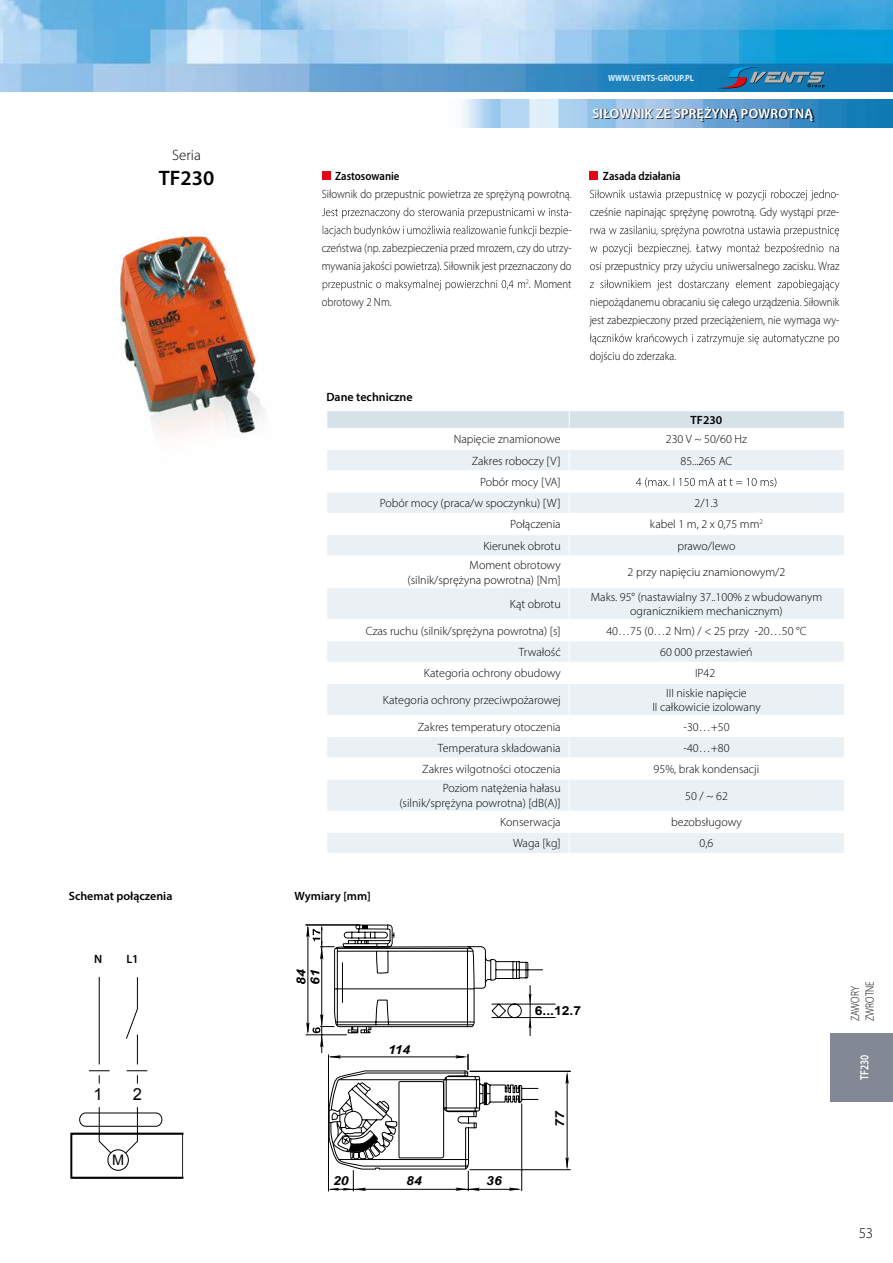
<style>
.page{position:relative;width:893px;height:1263px;background:#fff}
.page>*{position:absolute;margin:0;border:0;box-sizing:border-box;transform-origin:0 0}
.t1{font:600 21px "Myriad Pro";color:#000}
.t2{font:16.5px "Arial";color:#000}
.t3{font:300 15px "Myriad Pro";color:#000}
.t4{font:14.55px "Arial";color:#000}
.t5{font:13.95px "Arial";color:#000}
.t6{font:600 13.5px "Myriad Pro";letter-spacing:.02em;color:#fff}
.t7{font:italic 700 12.45px/14px "Arial";color:#000;scale:1.12 1}
.t8{font:700 12.45px "Arial";color:#000;scale:1.12 1}
.t9{font:300 12px/14.4px "Myriad Pro";color:#000;text-align:right}
.t10{font:300 12px/18px "Myriad Pro";color:#000;text-align:right;scale:.9 1}
.t11{font:600 12px "Myriad Pro";color:#000}
.t12{font:600 12px "Myriad Pro";color:#000;scale:.9 1}
.t13{font:300 12px/14.4px "Myriad Pro";letter-spacing:.02em;color:#000;scale:.8 1}
.t14{font:600 12px "Myriad Pro";letter-spacing:.005em;color:#fff;scale:.8 1}
.t15{font:700 9px "Myriad Pro";color:#d4edfc;scale:.9 1}
</style>
<div class="page">
<img style="left:0;top:0;width:893px;height:91px">
<div style="left:831px;top:1033px;width:62px;height:68px;background:#828995"></div>
<svg style="left:717px;top:65px;width:108px;height:26px;background:#3179a6"></svg>
<img style="left:463px;top:99px;width:430px;height:28px">
<svg style="left:593px;top:107px;width:221px;height:14px;background:#5d86a8"></svg>
<div style="left:322px;top:171px;width:8px;height:9px;background:#e30613"></div>
<svg style="left:322px;top:207px;width:246px;height:12px"></svg>
<svg style="left:323px;top:225px;width:245px;height:12px"></svg>
<svg style="left:323px;top:279px;width:202px;height:12px"></svg>
<div style="left:590px;top:171px;width:8px;height:9px;background:#e30613"></div>
<svg style="left:590px;top:189px;width:246px;height:12px"></svg>
<svg style="left:590px;top:225px;width:249px;height:12px"></svg>
<svg style="left:590px;top:243px;width:249px;height:12px"></svg>
<svg style="left:590px;top:279px;width:249px;height:12px"></svg>
<svg style="left:590px;top:333px;width:249px;height:12px"></svg>
<img style="left:120px;top:236px;width:147px;height:200px">
<svg style="left:89px;top:976px;width:58px;height:108px"></svg>
<svg style="left:70px;top:1107px;width:113px;height:72px"></svg>
<svg style="left:565px;top:1072px;width:4px;height:12px"></svg>
<svg style="left:565px;top:1157px;width:4px;height:12px"></svg>
<hr style="left:470px;top:1071px;width:101px;height:1px;background:#000">
<hr style="left:470px;top:1169px;width:101px;height:1px;background:#000">
<svg style="left:306px;top:925px;width:249px;height:266px"></svg>
<hr style="left:321px;top:927px;width:1px;height:126px;background:#000">
<hr style="left:567px;top:1074px;width:1px;height:93px;background:#000">
<hr style="left:530px;top:985px;width:1px;height:51px;background:#000">
<hr style="left:330px;top:1056px;width:134px;height:1px;background:#000">
<hr style="left:330px;top:1189px;width:189px;height:1px;background:#000">
<hr style="left:308px;top:927px;width:1px;height:105px;background:#000">
<svg style="left:327px;top:588px;width:517px;height:265px;fill:#eaf0f4"></svg>
<hr style="left:569px;top:588px;width:1px;height:31px;background:#fff">
<hr style="left:326px;top:619px;width:243px;height:1px;background:#fff">
<hr style="left:569px;top:619px;width:275px;height:1px;background:#fff">
<hr style="left:326px;top:640px;width:243px;height:1px;background:#fff">
<hr style="left:569px;top:640px;width:275px;height:1px;background:#fff">
<hr style="left:326px;top:662px;width:243px;height:1px;background:#fff">
<hr style="left:569px;top:662px;width:275px;height:1px;background:#fff">
<svg style="left:569px;top:620px;width:1px;height:63px"></svg>
<hr style="left:326px;top:683px;width:243px;height:1px;background:#fff">
<hr style="left:569px;top:683px;width:275px;height:1px;background:#fff">
<hr style="left:569px;top:684px;width:1px;height:31px;background:#fff">
<hr style="left:326px;top:715px;width:243px;height:1px;background:#fff">
<hr style="left:569px;top:715px;width:275px;height:1px;background:#fff">
<hr style="left:326px;top:736px;width:243px;height:1px;background:#fff">
<hr style="left:569px;top:736px;width:275px;height:1px;background:#fff">
<hr style="left:326px;top:757px;width:243px;height:1px;background:#fff">
<hr style="left:569px;top:757px;width:275px;height:1px;background:#fff">
<svg style="left:569px;top:716px;width:1px;height:63px"></svg>
<hr style="left:326px;top:779px;width:243px;height:1px;background:#fff">
<hr style="left:569px;top:779px;width:275px;height:1px;background:#fff">
<hr style="left:569px;top:779px;width:1px;height:32px;background:#fff">
<hr style="left:326px;top:811px;width:243px;height:1px;background:#fff">
<hr style="left:569px;top:811px;width:275px;height:1px;background:#fff">
<hr style="left:326px;top:832px;width:243px;height:1px;background:#fff">
<hr style="left:569px;top:832px;width:275px;height:1px;background:#fff">
<svg style="left:569px;top:812px;width:1px;height:41px"></svg>
<svg style="left:327px;top:411px;width:517px;height:144px"></svg>
<p class="t3" style="left:172px;top:146px;width:30px">Seria</p>
<h1 class="t1" style="left:159px;top:165px;width:57px">TF230</h1>
<p class="t11" style="left:69px;top:888px;width:105px">Schemat połączenia</p>
<p class="t11" style="left:94px;top:951px;width:10px">N</p>
<p class="t11" style="left:126px;top:951px;width:14px">L1</p>
<p class="t5" style="left:95px;top:956px;width:12px">N</p>
<p class="t5" style="left:130px;top:956px;width:17px">L1</p>
<h2 class="t2" style="left:94px;top:1084px;width:11px">1</h2>
<h2 class="t2" style="left:133px;top:1084px;width:11px">2</h2>
<p class="t4" style="left:112px;top:1150px;width:14px">M</p>
<p class="t15" style="left:608px;top:72px;width:97px">WWW.VENTS-GROUP.PL</p>
<p class="t6" style="left:592px;top:104px;width:222px">SIŁOWNIK ZE SPRĘŻYNĄ POWROTNĄ</p>
<p class="t12" style="left:335px;top:168px;width:73px">Zastosowanie</p>
<p class="t10" style="left:322px;top:185px;width:279px">Siłownik do przepustnic powietrza ze sprężyną powrotną. -<br>-<br>czeństwa (np. zabezpieczenia przed mrozem, czy do utrzy&shy;mywania jakości powietrza). Siłownik jest przeznaczony do</p>
<p class="t10" style="left:526px;top:275px;width:52px"><sup>2</sup>. Moment</p>
<p class="t10" style="left:322px;top:293px;width:79px">obrotowy 2 Nm.</p>
<p class="t11" style="left:326px;top:389px;width:88px">Dane techniczne</p>
<p class="t12" style="left:603px;top:168px;width:88px">Zasada działania</p>
<p class="t10" style="left:590px;top:185px;width:279px">-<br>cześnie napinając sprężynę powrotną. Gdy wystąpi prze-</p>
<p class="t10" style="left:590px;top:257px;width:279px">osi przepustnicy przy użyciu uniwersalnego zacisku. Wraz</p>
<p class="t10" style="left:590px;top:293px;width:279px;text-align:left">niepożądanemu obracaniu się całego urządzenia. Siłownik jest zabezpieczony przed przeciążeniem, nie wymaga wy-</p>
<p class="t10" style="left:590px;top:347px;width:98px">dojściu do zderzaka.</p>
<p class="t11" style="left:691px;top:412px;width:33px">TF230</p>
<p class="t9" style="left:454px;top:432px;width:108px">Napięcie znamionowe</p>
<p class="t9" style="left:666px;top:432px;width:83px">230 V ~ 50/60 Hz</p>
<p class="t9" style="left:472px;top:453px;width:90px">Zakres roboczy [V]</p>
<p class="t9" style="left:680px;top:453px;width:53px">85...265 AC</p>
<p class="t9" style="left:380px;top:471px;width:183px;line-height:21.3px">Pobór mocy [VA]<br>Pobór mocy (praca/w spoczynku) [W]</p>
<p class="t9" style="left:694px;top:496px;width:25px">2/1.3</p>
<p class="t9" style="left:510px;top:517px;width:52px">Połączenia</p>
<p class="t9" style="left:650px;top:517px;width:115px">kabel 1 m, 2 x 0,75 mm<sup>2</sup></p>
<p class="t9" style="left:483px;top:538px;width:79px">Kierunek obrotu</p>
<p class="t9" style="left:677px;top:538px;width:60px">prawo/lewo</p>
<p class="t9" style="left:408px;top:558px;width:155px">Moment obrotowy (silnik/sprężyna powrotna) [Nm]</p>
<p class="t9" style="left:628px;top:565px;width:159px">2 przy napięciu znamionowym/2</p>
<p class="t9" style="left:510px;top:597px;width:52px">Kąt obrotu</p>
<p class="t9" style="left:591px;top:590px;width:233px;text-align:center">Maks. 95° (nastawialny 37..100% z wbudowanym ogranicznikiem mechanicznym)</p>
<p class="t9" style="left:366px;top:623px;width:196px">Czas ruchu (silnik/sprężyna powrotna) [s]</p>
<p class="t9" style="left:606px;top:623px;width:202px">40…75 (0…2 Nm) / &lt; 25 przy -20…50 °C</p>
<p class="t9" style="left:519px;top:645px;width:43px">Trwałość</p>
<p class="t9" style="left:660px;top:645px;width:94px">60 000 przestawień</p>
<p class="t9" style="left:424px;top:666px;width:138px">Kategoria ochrony obudowy</p>
<p class="t9" style="left:695px;top:666px;width:22px">IP42</p>
<p class="t9" style="left:383px;top:693px;width:179px">Kategoria ochrony przeciwpożarowej</p>
<p class="t9" style="left:652px;top:685px;width:110px;text-align:center">III niskie napięcie<br>II całkowicie izolowany</p>
<p class="t9" style="left:418px;top:719px;width:144px">Zakres temperatury otoczenia</p>
<p class="t9" style="left:683px;top:719px;width:48px">-30…+50</p>
<p class="t9" style="left:438px;top:740px;width:124px">Temperatura składowania</p>
<p class="t9" style="left:683px;top:740px;width:48px">-40…+80</p>
<p class="t9" style="left:422px;top:762px;width:140px">Zakres wilgotności otoczenia</p>
<p class="t9" style="left:654px;top:762px;width:107px">95%, brak kondensacji</p>
<p class="t9" style="left:399px;top:781px;width:163px">Poziom natężenia hałasu (silnik/sprężyna powrotna) [dB(A)]</p>
<p class="t9" style="left:685px;top:788px;width:44px">50 / ~ 62</p>
<p class="t9" style="left:500px;top:815px;width:62px">Konserwacja</p>
<p class="t9" style="left:671px;top:815px;width:72px">bezobsługowy</p>
<p class="t9" style="left:513px;top:836px;width:49px">Waga [kg]</p>
<p class="t9" style="left:700px;top:836px;width:15px">0,6</p>
<p class="t11" style="left:295px;top:888px;width:78px">Wymiary [mm]</p>
<p class="t7" style="left:295px;top:984px;width:15px;rotate:-90deg">84<br>61</p>
<p class="t7" style="left:388px;top:1043px;width:21px">114</p>
<p class="t7" style="left:333px;top:1174px;width:15px">20</p>
<p class="t7" style="left:406px;top:1174px;width:15px">84</p>
<p class="t7" style="left:486px;top:1174px;width:15px">36</p>
<p class="t8" style="left:535px;top:1003px;width:43px">6...12.7</p>
<p class="t7" style="left:553px;top:1127px;width:16px;rotate:-90deg">77</p>
<p class="t13" style="left:848px;top:1021px;width:52px;rotate:-90deg">ZAWORY<br>ZWROTNE</p>
<p class="t14" style="left:857px;top:1080px;width:34px;rotate:-90deg">TF230</p>
<p class="t3" style="left:859px;top:1224px;width:16px">53</p>
</div>
